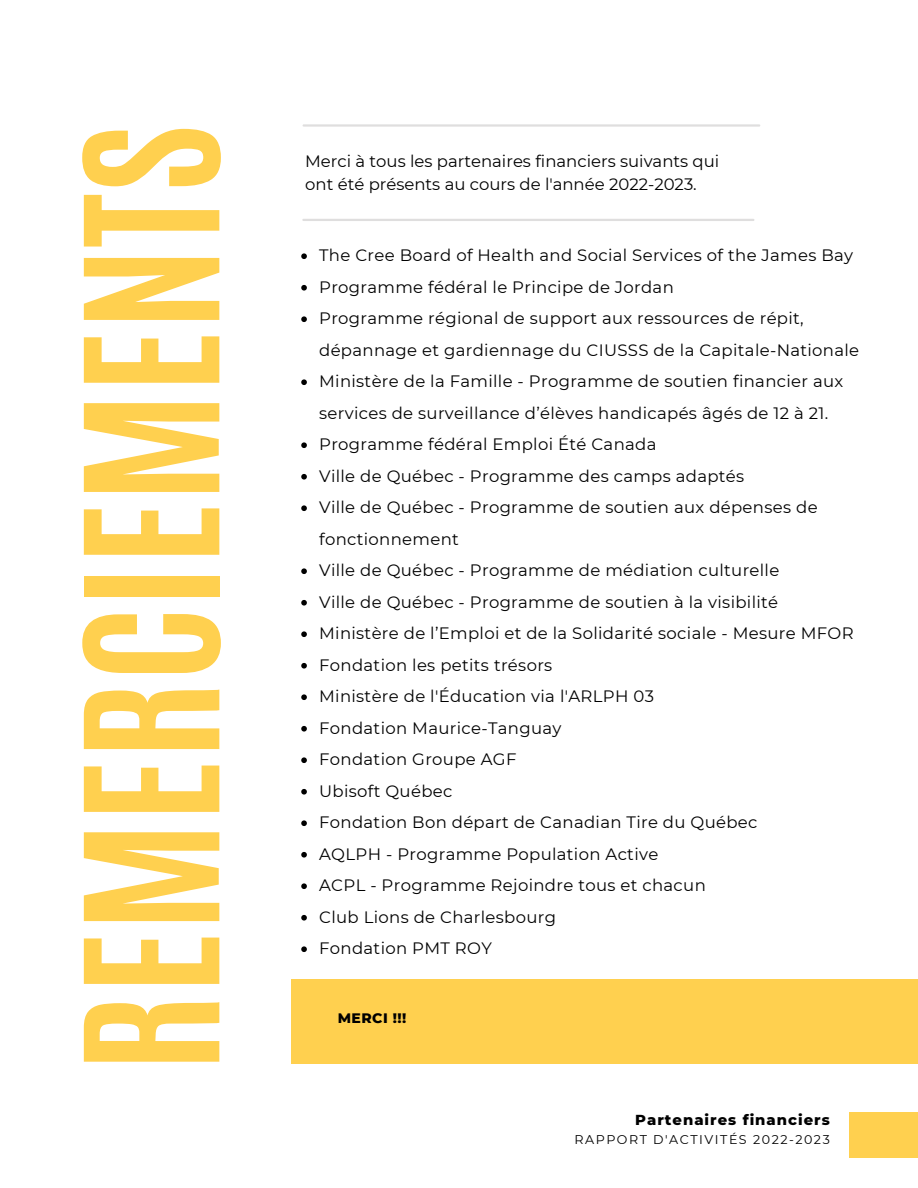
<style>
.page{position:relative;width:918px;height:1188px;background:#fff}
.page>*{position:absolute;margin:0;border:0;box-sizing:border-box;transform-origin:0 0}
.t1{font:700 157.65px "Antonio";color:#ffd04f}
.t2{font:16.5px/31.5px "Montserrat";letter-spacing:.02em;color:#000}
.t3{font:16.5px/22.5px "Montserrat";color:#000}
.t4{font:800 14.7px "Montserrat";letter-spacing:.07em;color:#000}
.t5{font:800 14.1px "Montserrat";letter-spacing:.03em;color:#000}
.t6{font:12.6px "Montserrat";letter-spacing:.12em;color:#000}
</style>
<div class="page">
<div style="left:291px;top:980px;width:627px;height:84px;background:#ffd04f"></div>
<hr style="left:304px;top:124px;width:455px;height:3px;background:#dfdede">
<hr style="left:303px;top:219px;width:450px;height:2px;background:#dfdede">
<div style="left:849px;top:1112px;width:69px;height:45px;background:#ffd04f"></div>
<svg style="left:301px;top:253px;width:6px;height:6px"></svg>
<svg style="left:301px;top:285px;width:6px;height:6px"></svg>
<svg style="left:301px;top:316px;width:6px;height:6px"></svg>
<svg style="left:301px;top:379px;width:6px;height:6px"></svg>
<svg style="left:301px;top:442px;width:6px;height:6px"></svg>
<svg style="left:301px;top:474px;width:6px;height:6px"></svg>
<svg style="left:301px;top:505px;width:6px;height:6px"></svg>
<svg style="left:301px;top:568px;width:6px;height:6px"></svg>
<svg style="left:301px;top:600px;width:6px;height:6px"></svg>
<svg style="left:301px;top:631px;width:6px;height:6px"></svg>
<svg style="left:301px;top:663px;width:6px;height:6px"></svg>
<svg style="left:301px;top:694px;width:6px;height:6px"></svg>
<svg style="left:301px;top:726px;width:6px;height:6px"></svg>
<svg style="left:301px;top:757px;width:6px;height:6px"></svg>
<svg style="left:301px;top:789px;width:6px;height:6px"></svg>
<svg style="left:301px;top:820px;width:6px;height:6px"></svg>
<svg style="left:301px;top:852px;width:6px;height:6px"></svg>
<svg style="left:301px;top:883px;width:6px;height:6px"></svg>
<svg style="left:301px;top:915px;width:6px;height:6px"></svg>
<svg style="left:301px;top:946px;width:6px;height:6px"></svg>
<h1 class="t1" style="left:33px;top:1072px;width:949px;rotate:-90deg">REMERCIEMENTS</h1>
<p class="t3" style="left:305px;top:149px;width:416px">Merci à tous les partenaires financiers suivants qui ont été présents au cours de l'année 2022-2023.</p>
<p class="t2" style="left:319px;top:239px;width:542px">The Cree Board of Health and Social Services of the James Bay Programme fédéral le Principe de Jordan<br>Programme régional de support aux ressources de répit, dépannage et gardiennage du CIUSSS de la Capitale-Nationale Ministère de la Famille - Programme de soutien financier aux services de surveillance d’élèves handicapés âgés de 12 à 21.<br>Programme fédéral Emploi Été Canada<br>Ville de Québec - Programme des camps adaptés<br>Ville de Québec - Programme de soutien aux dépenses de fonctionnement<br>Ville de Québec - Programme de médiation culturelle<br>Ville de Québec - Programme de soutien à la visibilité Ministère de l’Emploi et de la Solidarité sociale - Mesure MFOR Fondation les petits trésors<br>Ministère de l'Éducation via l'ARLPH 03<br>Fondation Maurice-Tanguay<br>Fondation Groupe AGF<br>Ubisoft Québec<br>Fondation Bon départ de Canadian Tire du Québec<br>AQLPH - Programme Population Active<br>ACPL - Programme Rejoindre tous et chacun<br>Club Lions de Charlesbourg<br>Fondation PMT ROY</p>
<p class="t5" style="left:338px;top:1008px;width:70px">MERCI !!!</p>
<p class="t4" style="left:635px;top:1109px;width:196px">Partenaires financiers</p>
<p class="t6" style="left:575px;top:1131px;width:257px">RAPPORT D'ACTIVITÉS 2022-2023</p>
</div>
